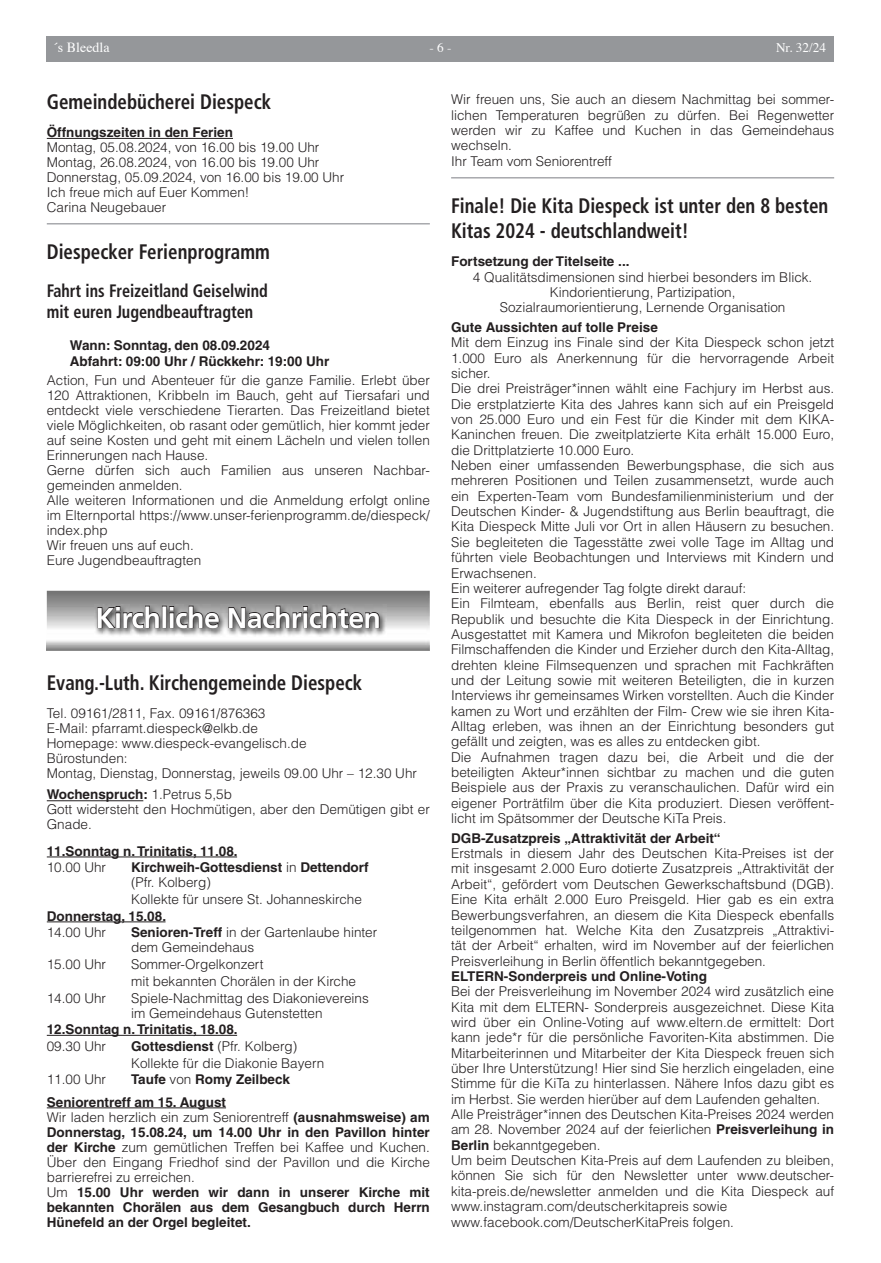
<style>
.page{position:relative;width:881px;height:1263px;background:#fff}
.page>*{position:absolute;margin:0;border:0;box-sizing:border-box;transform-origin:0 0}
.t1{font:700 28.5px "Frutiger LT";letter-spacing:-.02em;color:#fff}
.t2{font:700 condensed 21px/25.5px "Frutiger LT";color:#231f20;scale:.9 1}
.t3{font:700 condensed 18px/21px "Frutiger LT";color:#231f20;scale:.9 1}
.t4{font:13.95px "Times";color:#fff}
.t5{font:300 13.5px/15.3px "Helvetica LT";color:#231f20}
.t6{font:700 13.5px/15px "Helvetica LT";color:#231f20}
.t7{font:13.2px "Times";color:#fff}
.s1{font-weight:700}
.s2{font-weight:300}
</style>
<div class="page">
<div style="left:47px;top:36px;width:786px;height:26px;background:#95979a"></div>
<hr style="left:451px;top:177px;width:382px;height:2px;background:#a8a9ad">
<hr style="left:47px;top:138px;width:186px;height:1px;background:#231f20">
<hr style="left:47px;top:223px;width:382px;height:1px;background:#a8a9ad">
<hr style="left:47px;top:800px;width:96px;height:1px;background:#231f20">
<hr style="left:47px;top:1107px;width:179px;height:1px;background:#231f20">
<img style="left:95px;top:605px;width:291px;height:31px">
<svg style="left:97px;top:605px;width:122px;height:24px;background:#717071"></svg>
<svg style="left:228px;top:605px;width:152px;height:24px;background:#747373"></svg>
<hr style="left:47px;top:857px;width:190px;height:1px;background:#231f20">
<hr style="left:47px;top:921px;width:118px;height:1px;background:#231f20">
<hr style="left:47px;top:1035px;width:190px;height:1px;background:#231f20">
<p class="t4" style="left:53px;top:34px;width:58px">´s Bleedla</p>
<p class="t7" style="left:429px;top:35px;width:24px">- 6 -</p>
<p class="t7" style="left:775px;top:35px;width:52px">Nr. 32/24</p>
<h2 class="t2" style="left:47px;top:89px;width:251px">Gemeindebücherei Diespeck</h2>
<p class="t6" style="left:47px;top:125px;width:188px">Öffnungszeiten in den Ferien</p>
<p class="t5" style="left:47px;top:140px;width:299px">Montag, 05.08.2024, von 16.00 bis 19.00 Uhr Montag, 26.08.2024, von 16.00 bis 19.00 Uhr Donnerstag, 05.09.2024, von 16.00 bis 19.00 Uhr Ich freue mich auf Euer Kommen!<br>Carina Neugebauer</p>
<h2 class="t2" style="left:47px;top:239px;width:249px">Diespecker Ferienprogramm</h2>
<h3 class="t3" style="left:47px;top:280px;width:247px">Fahrt ins Freizeitland Geiselwind mit euren Jugendbeauftragten</h3>
<p class="t6" style="left:70px;top:336px;width:261px;line-height:16.8px">Wann: Sonntag, den 08.09.2024<br>Abfahrt: 09:00 Uhr / Rückkehr: 19:00 Uhr</p>
<p class="t5" style="left:47px;top:372px;width:384px">Action, Fun und Abenteuer für die ganze Familie. Erlebt über 120 Attraktionen, Kribbeln im Bauch, geht auf Tiersafari und entdeckt viele verschiedene Tierarten. Das Freizeitland bietet viele Möglichkeiten, ob rasant oder gemütlich, hier kommt jeder auf seine Kosten und geht mit einem Lächeln und vielen tollen Erinnerungen nach Hause.<br>Gerne dürfen sich auch Familien aus unseren Nachbar&shy;gemeinden anmelden.<br>Alle weiteren Informationen und die Anmeldung erfolgt online im Elternportal https://www.unser-ferienprogramm.de/diespeck/ index.php<br>Wir freuen uns auf euch.<br>Eure Jugendbeauftragten</p>
<h1 class="t1" style="left:96px;top:601px;width:287px">Kirchliche Nachrichten</h1>
<h2 class="t2" style="left:47px;top:670px;width:352px">Evang.-Luth. Kirchengemeinde Diespeck</h2>
<p class="t5" style="left:47px;top:705px;width:371px">Tel. 09161/2811, Fax. 09161/876363<br>E-Mail: pfarramt.diespeck@elkb.de<br>Homepage: www.diespeck-evangelisch.de<br>Bürostunden:<br>Montag, Dienstag, Donnerstag, jeweils 09.00 Uhr – 12.30 Uhr</p>
<p class="t5" style="left:47px;top:787px;width:384px"><span class="s1">Wochenspruch:</span> 1.Petrus 5,5b<br>Gott widersteht den Hochmütigen, aber den Demütigen gibt er<br>Gnade.</p>
<p class="t6" style="left:47px;top:843px;width:192px">11.Sonntag n. Trinitatis, 11.08.</p>
<p class="t5" style="left:47px;top:860px;width:61px">10.00 Uhr</p>
<p class="t6" style="left:131px;top:860px;width:239px">Kirchweih-Gottesdienst <span class="s2">in</span> Dettendorf <span class="s2">(Pfr. Kolberg)</span></p>
<p class="t5" style="left:131px;top:891px;width:232px">Kollekte für unsere St. Johanneskirche</p>
<p class="t6" style="left:47px;top:908px;width:121px">Donnerstag, 15.08.</p>
<p class="t5" style="left:47px;top:925px;width:61px">14.00 Uhr</p>
<p class="t5" style="left:131px;top:925px;width:247px"><span class="s1">Senioren-Treff</span> in der Gartenlaube hinter dem Gemeindehaus</p>
<p class="t5" style="left:47px;top:956px;width:61px">15.00 Uhr</p>
<p class="t5" style="left:131px;top:956px;width:226px;line-height:16.8px">Sommer-Orgelkonzert<br>mit bekannten Chorälen in der Kirche</p>
<p class="t5" style="left:47px;top:990px;width:61px">14.00 Uhr</p>
<p class="t5" style="left:131px;top:990px;width:239px">Spiele-Nachmittag des Diakonievereins im Gemeindehaus Gutenstetten</p>
<p class="t6" style="left:47px;top:1021px;width:192px">12.Sonntag n. Trinitatis, 18.08.</p>
<p class="t5" style="left:47px;top:1038px;width:61px">09.30 Uhr</p>
<p class="t5" style="left:131px;top:1037px;width:195px;line-height:16.8px"><span class="s1">Gottesdienst</span> (Pfr. Kolberg)<br>Kollekte für die Diakonie Bayern</p>
<p class="t5" style="left:47px;top:1072px;width:61px">11.00 Uhr</p>
<p class="t6" style="left:47px;top:1068px;width:244px;line-height:22.2px;text-indent:84px">Taufe <span class="s2">von</span> Romy Zeilbeck<br>Seniorentreff am 15. August</p>
<p class="t6" style="left:47px;top:1109px;width:384px"><span class="s2">Wir laden herzlich ein zum Seniorentreff</span> (ausnahmsweise) am Donnerstag, 15.08.24, um 14.00 Uhr in den Pavillon hinter der Kirche <span class="s2">zum gemütlichen Treffen bei Kaffee und Kuchen.<br>Über den Eingang Friedhof sind der Pavillon und die Kirche barrierefrei zu erreichen.<br>Um</span> 15.00 Uhr werden wir dann in unserer Kirche mit bekannten Chorälen aus dem Gesangbuch durch Herrn Hünefeld an der Orgel begleitet.</p>
<p class="t5" style="left:451px;top:92px;width:384px">Wir freuen uns, Sie auch an diesem Nachmittag bei sommer&shy;lichen Temperaturen begrüßen zu dürfen. Bei Regenwetter werden wir zu Kaffee und Kuchen in das Gemeindehaus wechseln.<br>Ihr Team vom Seniorentreff</p>
<h2 class="t2" style="left:451px;top:193px;width:420px">Finale! Die Kita Diespeck ist unter den 8 besten<br>Kitas 2024 - deutschlandweit!</h2>
<p class="t6" style="left:451px;top:254px;width:180px">Fortsetzung der Titelseite ...</p>
<p class="t5" style="left:472px;top:269px;width:341px;text-align:center">4 Qualitätsdimensionen sind hierbei besonders im Blick.<br>Kindorientierung, Partizipation,<br>Sozialraumorientierung, Lernende Organisation</p>
<p class="t6" style="left:451px;top:319px;width:208px">Gute Aussichten auf tolle Preise</p>
<p class="t5" style="left:451px;top:335px;width:384px">Mit dem Einzug ins Finale sind der Kita Diespeck schon jetzt 1.000 Euro als Anerkennung für die hervorragende Arbeit sicher.<br>Die drei Preisträger*innen wählt eine Fachjury im Herbst aus.<br>Die erstplatzierte Kita des Jahres kann sich auf ein Preisgeld von 25.000 Euro und ein Fest für die Kinder mit dem KIKA-Kaninchen freuen. Die zweitplatzierte Kita erhält 15.000 Euro, die Drittplatzierte 10.000 Euro.<br>Neben einer umfassenden Bewerbungsphase, die sich aus mehreren Positionen und Teilen zusammensetzt, wurde auch ein Experten-Team vom Bundesfamilienministerium und der Deutschen Kinder- &amp; Jugendstiftung aus Berlin beauftragt, die Kita Diespeck Mitte Juli vor Ort in allen Häusern zu besuchen.<br>Sie begleiteten die Tagesstätte zwei volle Tage im Alltag und führten viele Beobachtungen und Interviews mit Kindern und Erwachsenen.<br>Ein weiterer aufregender Tag folgte direkt darauf:<br>Ein Filmteam, ebenfalls aus Berlin, reist quer durch die Republik und besuchte die Kita Diespeck in der Einrichtung.<br>Ausgestattet mit Kamera und Mikrofon begleiteten die beiden Filmschaffenden die Kinder und Erzieher durch den Kita-Alltag, drehten kleine Filmsequenzen und sprachen mit Fachkräften und der Leitung sowie mit weiteren Beteiligten, die in kurzen Interviews ihr gemeinsames Wirken vorstellten. Auch die Kinder kamen zu Wort und erzählten der Film- Crew wie sie ihren Kita-Alltag erleben, was ihnen an der Einrichtung besonders gut gefällt und zeigten, was es alles zu entdecken gibt.<br>Die Aufnahmen tragen dazu bei, die Arbeit und die der beteiligten Akteur*innen sichtbar zu machen und die guten Beispiele aus der Praxis zu veranschaulichen. Dafür wird ein eigener Porträtfilm über die Kita produziert. Diesen veröffent&shy;licht im Spätsommer der Deutsche KiTa Preis.</p>
<p class="t6" style="left:451px;top:830px;width:271px">DGB-Zusatzpreis „Attraktivität der Arbeit“</p>
<p class="t5" style="left:451px;top:845px;width:384px;text-align:justify">Erstmals in diesem Jahr des Deutschen Kita-Preises ist der mit insgesamt 2.000 Euro dotierte Zusatzpreis „Attraktivität der Arbeit“, gefördert vom Deutschen Gewerkschaftsbund (DGB).<br>Eine Kita erhält 2.000 Euro Preisgeld. Hier gab es ein extra Bewerbungsverfahren, an diesem die Kita Diespeck ebenfalls teilgenommen hat. Welche Kita den Zusatzpreis „Attraktivi&shy;tät der Arbeit“ erhalten, wird im November auf der feierlichen Preisverleihung in Berlin öffentlich bekanntgegeben.</p>
<p class="t6" style="left:451px;top:968px;width:257px">ELTERN-Sonderpreis und Online-Voting</p>
<p class="t5" style="left:451px;top:984px;width:384px">Bei der Preisverleihung im November 2024 wird zusätzlich eine Kita mit dem ELTERN- Sonderpreis ausgezeichnet. Diese Kita wird über ein Online-Voting auf www.eltern.de ermittelt: Dort kann jede*r für die persönliche Favoriten-Kita abstimmen. Die Mitarbeiterinnen und Mitarbeiter der Kita Diespeck freuen sich über Ihre Unterstützung! Hier sind Sie herzlich eingeladen, eine Stimme für die KiTa zu hinterlassen. Nähere Infos dazu gibt es im Herbst. Sie werden hierüber auf dem Laufenden gehalten.<br>Alle Preisträger*innen des Deutschen Kita-Preises 2024 werden am 28. November 2024 auf der feierlichen <span class="s1">Preisverleihung in Berlin</span> bekanntgegeben.<br>Um beim Deutschen Kita-Preis auf dem Laufenden zu bleiben, können Sie sich für den Newsletter unter www.deutscher&shy;kita-preis.de/newsletter anmelden und die Kita Diespeck auf www.instagram.com/deutscherkitapreis sowie www.facebook.com/DeutscherKitaPreis folgen.</p>
</div>
